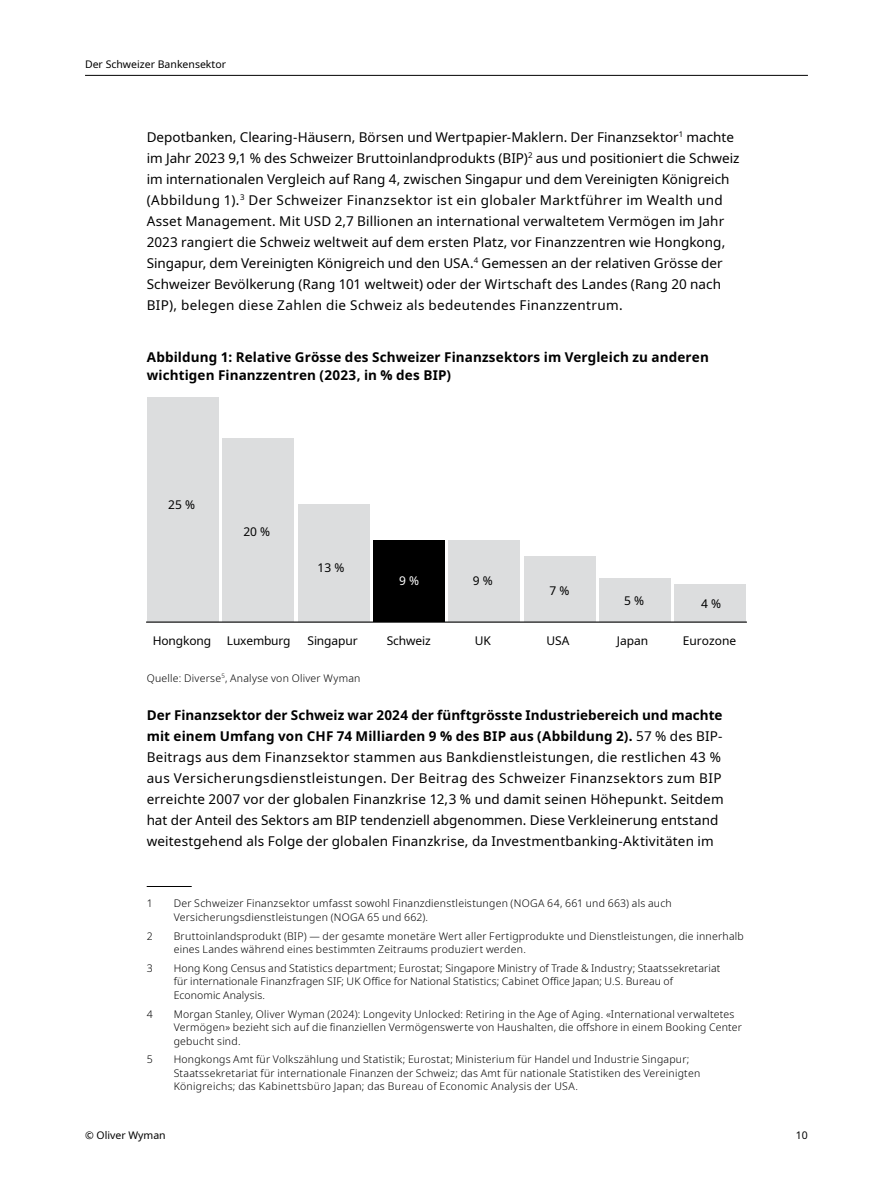
<style>
.page{position:relative;width:893px;height:1188px;background:#fff}
.page>*{position:absolute;margin:0;border:0;box-sizing:border-box;transform-origin:0 0}
.Body_Text{font:13.5px/21px "Noto Sans";letter-spacing:.01em;color:#000}
.t1{font:700 13.5px/18px "Noto Sans";letter-spacing:.01em;color:#000}
.t2{font:12px "Noto Sans";letter-spacing:-.01em;color:#000}
.t3{font:12px "Noto Sans";color:#fff}
.Footnote{font:300 10.5px/13.5px "Noto Sans";letter-spacing:.02em;color:#000}
.t4{font:10.5px "Noto Sans";color:#000}
.Exhibit_Source{font:300 10.5px "Noto Sans";letter-spacing:.025em;color:#000}
.s1{font-weight:700}
</style>
<div class="page">
<hr style="left:85px;top:75px;width:723px;height:1px;background:#000">
<div style="left:147px;top:398px;width:72px;height:224px;background:#dcddde"></div>
<div style="left:222px;top:438px;width:72px;height:184px;background:#dcddde"></div>
<div style="left:298px;top:504px;width:72px;height:118px;background:#dcddde"></div>
<div style="left:373px;top:540px;width:72px;height:82px;background:#000"></div>
<div style="left:448px;top:540px;width:72px;height:82px;background:#dcddde"></div>
<div style="left:524px;top:556px;width:72px;height:66px;background:#dcddde"></div>
<div style="left:599px;top:578px;width:72px;height:44px;background:#dcddde"></div>
<div style="left:674px;top:584px;width:72px;height:38px;background:#dcddde"></div>
<hr style="left:147px;top:622px;width:599px;height:1px;background:#000">
<hr style="left:147px;top:886px;width:45px;height:1px;background:#000">
<p class="t4" style="left:85px;top:57px;width:143px">Der Schweizer Bankensektor</p>
<p class="Body_Text" style="left:147px;top:127px;width:594px">Depotbanken, Clearing-Häusern, Börsen und Wertpapier-Maklern. Der Finanzsektor<sup>1</sup> machte im Jahr 2023 9,1 % des Schweizer Bruttoinlandprodukts (BIP)<sup>2</sup> aus und positioniert die Schweiz im internationalen Vergleich auf Rang 4, zwischen Singapur und dem Vereinigten Königreich (Abbildung 1).<sup>3</sup> Der Schweizer Finanzsektor ist ein globaler Marktführer im Wealth und Asset Management. Mit USD 2,7 Billionen an international verwaltetem Vermögen im Jahr 2023 rangiert die Schweiz weltweit auf dem ersten Platz, vor Finanzzentren wie Hongkong, Singapur, dem Vereinigten Königreich und den USA.<sup>4</sup> Gemessen an der relativen Grösse der Schweizer Bevölkerung (Rang 101 weltweit) oder der Wirtschaft des Landes (Rang 20 nach BIP), belegen diese Zahlen die Schweiz als bedeutendes Finanzzentrum.</p>
<p class="t1" style="left:147px;top:348px;width:564px">Abbildung 1: Relative Grösse des Schweizer Finanzsektors im Vergleich zu anderen wichtigen Finanzzentren (2023, in % des BIP)</p>
<p class="t2" style="left:168px;top:496px;width:28px">25 %</p>
<p class="t2" style="left:243px;top:523px;width:28px">20 %</p>
<p class="t2" style="left:318px;top:559px;width:28px">13 %</p>
<p class="t3" style="left:399px;top:572px;width:21px">9 %</p>
<p class="t2" style="left:473px;top:572px;width:21px">9 %</p>
<p class="t2" style="left:549px;top:583px;width:21px">7 %</p>
<p class="t2" style="left:624px;top:592px;width:21px">5 %</p>
<p class="t2" style="left:701px;top:595px;width:21px">4 %</p>
<p class="t2" style="left:153px;top:632px;width:60px">Hongkong</p>
<p class="t2" style="left:227px;top:632px;width:65px">Luxemburg</p>
<p class="t2" style="left:308px;top:632px;width:52px">Singapur</p>
<p class="t2" style="left:387px;top:632px;width:45px">Schweiz</p>
<p class="t2" style="left:475px;top:632px;width:18px">UK</p>
<p class="t2" style="left:546px;top:632px;width:25px">USA</p>
<p class="t2" style="left:617px;top:632px;width:33px">Japan</p>
<p class="t2" style="left:683px;top:632px;width:55px">Eurozone</p>
<p class="Exhibit_Source" style="left:147px;top:671px;width:215px">Quelle: Diverse<sup>5</sup>, Analyse von Oliver Wyman</p>
<p class="Body_Text" style="left:147px;top:705px;width:578px"><span class="s1">Der Finanzsektor der Schweiz war 2024 der fünftgrösste Industriebereich und machte mit einem Umfang von CHF 74 Milliarden 9 % des BIP aus (Abbildung 2).</span> 57 % des BIP-Beitrags aus dem Finanzsektor stammen aus Bankdienstleistungen, die restlichen 43 % aus Versicherungsdienstleistungen. Der Beitrag des Schweizer Finanzsektors zum BIP erreichte 2007 vor der globalen Finanzkrise 12,3 % und damit seinen Höhepunkt. Seitdem hat der Anteil des Sektors am BIP tendenziell abgenommen. Diese Verkleinerung entstand weitestgehend als Folge der globalen Finanzkrise, da Investmentbanking-Aktivitäten im</p>
<p class="Footnote" style="left:147px;top:897px;width:7px">1</p>
<p class="Footnote" style="left:174px;top:897px;width:500px">Der Schweizer Finanzsektor umfasst sowohl Finanzdienstleistungen (NOGA 64, 661 und 663) als auch<br>Versicherungsdienstleistungen (NOGA 65 und 662).</p>
<p class="Footnote" style="left:147px;top:929px;width:7px">2</p>
<p class="Footnote" style="left:174px;top:929px;width:572px">Bruttoinlandsprodukt (BIP) — der gesamte monetäre Wert aller Fertigprodukte und Dienstleistungen, die innerhalb eines Landes während eines bestimmten Zeitraums produziert werden.</p>
<p class="Footnote" style="left:147px;top:962px;width:7px">3</p>
<p class="Footnote" style="left:174px;top:962px;width:548px">Hong Kong Census and Statistics department; Eurostat; Singapore Ministry of Trade &amp; Industry; Staatssekretariat für internationale Finanzfragen SIF; UK Office for National Statistics; Cabinet Office Japan; U.S. Bureau of<br>Economic Analysis.</p>
<p class="Footnote" style="left:147px;top:1007px;width:7px">4</p>
<p class="Footnote" style="left:174px;top:1007px;width:570px">Morgan Stanley, Oliver Wyman (2024): Longevity Unlocked: Retiring in the Age of Aging. «International verwaltetes<br>Vermögen» bezieht sich auf die finanziellen Vermögenswerte von Haushalten, die offshore in einem Booking Center gebucht sind.</p>
<p class="Footnote" style="left:147px;top:1053px;width:7px">5</p>
<p class="Footnote" style="left:174px;top:1053px;width:528px">Hongkongs Amt für Volkszählung und Statistik; Eurostat; Ministerium für Handel und Industrie Singapur;<br>Staatssekretariat für internationale Finanzen der Schweiz; das Amt für nationale Statistiken des Vereinigten<br>Königreichs; das Kabinettsbüro Japan; das Bureau of Economic Analysis der USA.</p>
<p class="t4" style="left:85px;top:1127px;width:82px">© Oliver Wyman</p>
<p class="t4" style="left:796px;top:1127px;width:14px">10</p>
</div>
